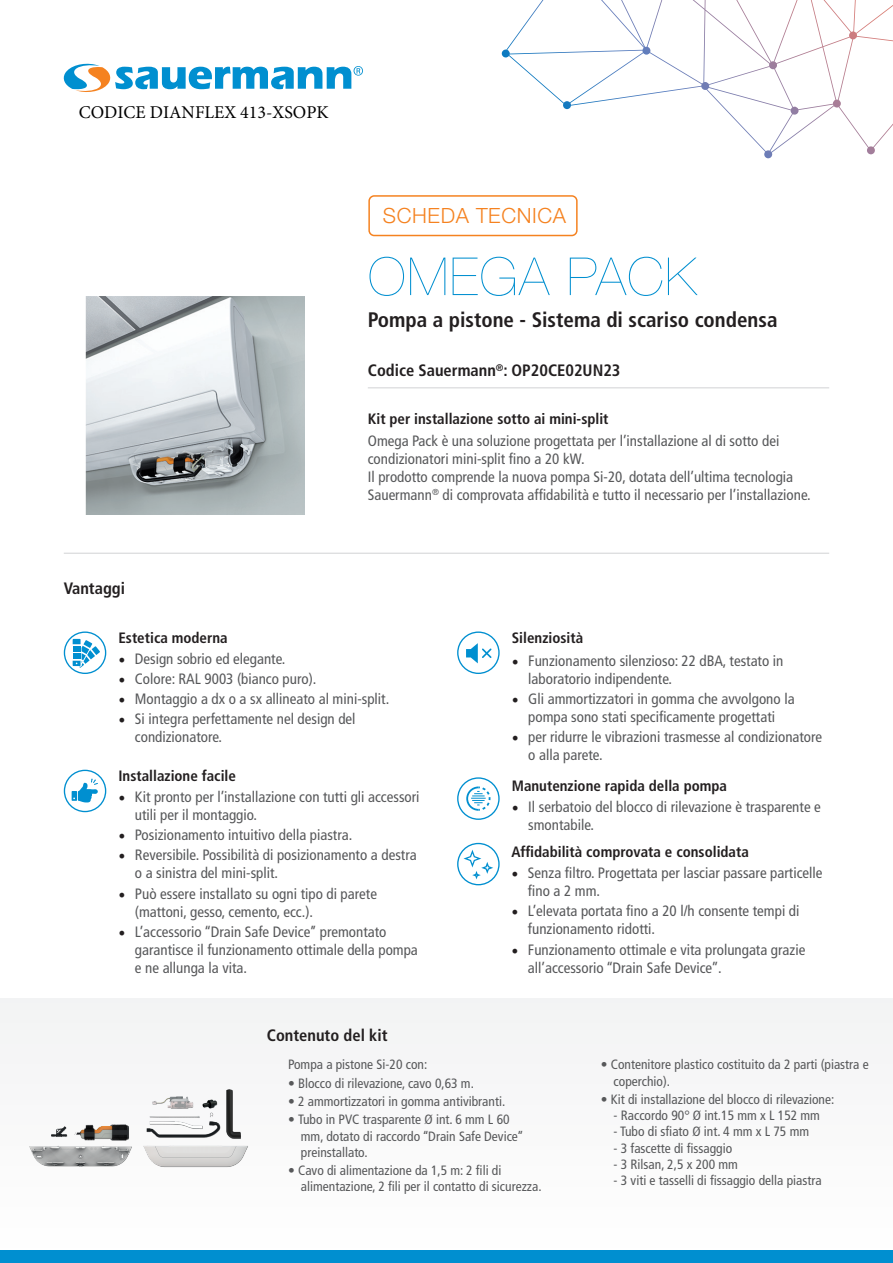
<style>
.page{position:relative;width:893px;height:1263px;background:#fff}
.page>*{position:absolute;margin:0;border:0;box-sizing:border-box;transform-origin:0 0}
.t1{font:200 52.5px "Helvetica Neue LT Std";letter-spacing:.03em;color:#008fd0}
.t2{font:700 condensed 21px "Frutiger LT Std";color:#231f20}
.t3{font:300 21px "Helvetica Neue LT Std";letter-spacing:.03em;color:#f58220}
.t4{font:18px "Minion Pro";color:#000}
.t5{font:700 condensed 16.5px "Frutiger LT Std";color:#231f20}
.t6{font:condensed 15px/18px "Frutiger LT Std";color:#57585a}
.t7{font:700 condensed 15px "Frutiger LT Std";color:#231f20}
.Bullet_list_1{font:condensed 13.5px/16.2px "Frutiger LT Std";color:#57585a}
.s1{font-family:"Minion Pro";font-stretch:normal;font-size:18px;color:#231f20}
</style>
<div class="page">
<div style="left:0;top:998px;width:893px;height:261px;background:#f8f8f9"></div>
<img style="left:85px;top:297px;width:219px;height:217px">
<svg style="left:64px;top:64px;width:299px;height:28px"></svg>
<div style="left:0;top:1251px;width:893px;height:12px;background:#008fd0"></div>
<hr style="left:64px;top:553px;width:765px;height:1px;background:#d1d2d4">
<hr style="left:368px;top:387px;width:461px;height:1px;background:#d1d2d4">
<div style="left:368px;top:195px;width:210px;height:41px;border:2px solid #f58220;border-radius:5px"></div>
<svg style="left:64px;top:632px;width:42px;height:41px"></svg>
<div style="left:64px;top:631px;width:42px;height:43px;border:1px solid #008fd0;border-radius:50%"></div>
<svg style="left:64px;top:770px;width:42px;height:41px"></svg>
<div style="left:64px;top:770px;width:42px;height:42px;border:1px solid #008fd0;border-radius:50%"></div>
<div style="left:457px;top:631px;width:43px;height:43px;border:1px solid #008fd0;border-radius:50%"></div>
<svg style="left:72px;top:778px;width:26px;height:24px"></svg>
<svg style="left:502px;top:0;width:391px;height:158px"></svg>
<svg style="left:466px;top:643px;width:26px;height:20px"></svg>
<svg style="left:73px;top:639px;width:27px;height:29px"></svg>
<svg style="left:458px;top:778px;width:41px;height:41px"></svg>
<div style="left:457px;top:777px;width:43px;height:43px;border:1px solid #008fd0;border-radius:50%"></div>
<svg style="left:465px;top:785px;width:26px;height:27px"></svg>
<svg style="left:458px;top:843px;width:41px;height:42px"></svg>
<div style="left:457px;top:843px;width:43px;height:42px;border:1px solid #008fd0;border-radius:50%"></div>
<svg style="left:463px;top:850px;width:30px;height:29px"></svg>
<img style="left:29px;top:1089px;width:219px;height:78px">
<p class="t4" style="left:79px;top:100px;width:251px">CODICE DIANFLEX 413-XSOPK</p>
<p class="t5" style="left:64px;top:578px;width:63px">Vantaggi</p>
<p class="t3" style="left:383px;top:203px;width:185px">SCHEDA TECNICA</p>
<p class="t1" style="left:368px;top:246px;width:330px">OMEGA PACK</p>
<p class="t2" style="left:368px;top:307px;width:411px">Pompa a pistone - Sistema di scariso condensa</p>
<p class="t5" style="left:368px;top:361px;width:254px">Codice Sauermann<sup>®</sup>: OP20CE02UN23</p>
<p class="t7" style="left:368px;top:410px;width:242px">Kit per installazione sotto ai mini-split</p>
<p class="t6" style="left:368px;top:432px;width:413px">Omega Pack è una soluzione progettata per l’installazione al di sotto dei condizionatori mini-split fino a 20 kW.</p>
<p class="t6" style="left:368px;top:468px;width:444px">Il prodotto comprende la nuova pompa Si-20, dotata dell’ultima tecnologia<br>Sauermann<sup>®</sup> di comprovata affidabilità e tutto il necessario per l’installazione.</p>
<p class="t7" style="left:118px;top:629px;width:111px">Estetica moderna</p>
<p class="t6" style="left:118px;top:650px;width:168px"><span class="s1">•</span> Design sobrio ed elegante.</p>
<p class="t6" style="left:118px;top:670px;width:200px"><span class="s1">•</span> Colore: RAL 9003 (bianco puro).</p>
<p class="t6" style="left:118px;top:690px;width:272px"><span class="s1">•</span> Montaggio a dx o a sx allineato al mini-split.</p>
<p class="t6" style="left:135px;top:710px;width:222px;text-indent:-16px"><span class="s1">•</span> Si integra perfettamente nel design del condizionatore.</p>
<p class="t7" style="left:118px;top:767px;width:119px">Installazione facile</p>
<p class="t6" style="left:135px;top:788px;width:286px;text-indent:-16px"><span class="s1">•</span> Kit pronto per l’installazione con tutti gli accessori utili per il montaggio.</p>
<p class="t6" style="left:118px;top:826px;width:235px"><span class="s1">•</span> Posizionamento intuitivo della piastra.</p>
<p class="t6" style="left:135px;top:846px;width:283px;text-indent:-16px"><span class="s1">•</span> Reversibile. Possibilità di posizionamento a destra o a sinistra del mini-split.</p>
<p class="t6" style="left:135px;top:884px;width:244px;text-indent:-16px"><span class="s1">•</span> Può essere installato su ogni tipo di parete (mattoni, gesso, cemento, ecc.).</p>
<p class="t6" style="left:135px;top:923px;width:284px;text-indent:-16px"><span class="s1">•</span> L’accessorio ‘‘Drain Safe Device’’ premontato garantisce il funzionamento ottimale della pompa e ne allunga la vita.</p>
<p class="t5" style="left:267px;top:1026px;width:122px">Contenuto del kit</p>
<p class="t7" style="left:512px;top:629px;width:73px">Silenziosità</p>
<p class="t6" style="left:528px;top:652px;width:257px;text-indent:-16px"><span class="s1">•</span> Funzionamento silenzioso: 22 dBA, testato in laboratorio indipendente.</p>
<p class="t6" style="left:512px;top:690px;width:284px;text-align:center"><span class="s1">•</span> Gli ammortizzatori in gomma che avvolgono la pompa sono stati specificamente progettati</p>
<p class="t6" style="left:528px;top:728px;width:296px;text-indent:-16px"><span class="s1">•</span> per ridurre le vibrazioni trasmesse al condizionatore o alla parete.</p>
<p class="t7" style="left:512px;top:777px;width:217px">Manutenzione rapida della pompa</p>
<p class="t6" style="left:528px;top:798px;width:294px;text-indent:-16px"><span class="s1">•</span> Il serbatoio del blocco di rilevazione è trasparente e smontabile.</p>
<p class="t7" style="left:511px;top:843px;width:239px">Affidabilità comprovata e consolidata</p>
<p class="t6" style="left:528px;top:864px;width:296px;text-indent:-16px"><span class="s1">•</span> Senza filtro. Progettata per lasciar passare particelle fino a 2 mm.</p>
<p class="t6" style="left:528px;top:902px;width:273px;text-indent:-16px"><span class="s1">•</span> L’elevata portata fino a 20 l/h consente tempi di funzionamento ridotti.</p>
<p class="t6" style="left:528px;top:940px;width:279px;text-indent:-16px"><span class="s1">•</span> Funzionamento ottimale e vita prolungata grazie all’accessorio ‘‘Drain Safe Device’’.</p>
<p class="Bullet_list_1" style="left:288px;top:1057px;width:141px">Pompa a pistone Si-20 con:</p>
<p class="Bullet_list_1" style="left:288px;top:1075px;width:187px">• Blocco di rilevazione, cavo 0,63 m.</p>
<p class="Bullet_list_1" style="left:288px;top:1093px;width:219px">• 2 ammortizzatori in gomma antivibranti.</p>
<p class="Bullet_list_1" style="left:301px;top:1112px;width:224px;text-indent:-13px">• Tubo in PVC trasparente Ø int. 6 mm L 60 mm, dotato di raccordo ‘‘Drain Safe Device’’ preinstallato.</p>
<p class="Bullet_list_1" style="left:301px;top:1162px;width:242px;text-indent:-13px">• Cavo di alimentazione da 1,5 m: 2 fili di alimentazione, 2 fili per il contatto di sicurezza.</p>
<p class="Bullet_list_1" style="left:614px;top:1057px;width:257px;text-indent:-13px">• Contenitore plastico costituito da 2 parti (piastra e coperchio).</p>
<p class="Bullet_list_1" style="left:601px;top:1091px;width:235px">• Kit di installazione del blocco di rilevazione:</p>
<p class="Bullet_list_1" style="left:614px;top:1107px;width:208px">- Raccordo 90° Ø int.15 mm x L 152 mm</p>
<p class="Bullet_list_1" style="left:614px;top:1124px;width:197px">- Tubo di sfiato Ø int. 4 mm x L 75 mm</p>
<p class="Bullet_list_1" style="left:614px;top:1140px;width:120px">- 3 fascette di fissaggio</p>
<p class="Bullet_list_1" style="left:614px;top:1156px;width:126px">- 3 Rilsan, 2,5 x 200 mm</p>
<p class="Bullet_list_1" style="left:614px;top:1172px;width:210px">- 3 viti e tasselli di fissaggio della piastra</p>
</div>
